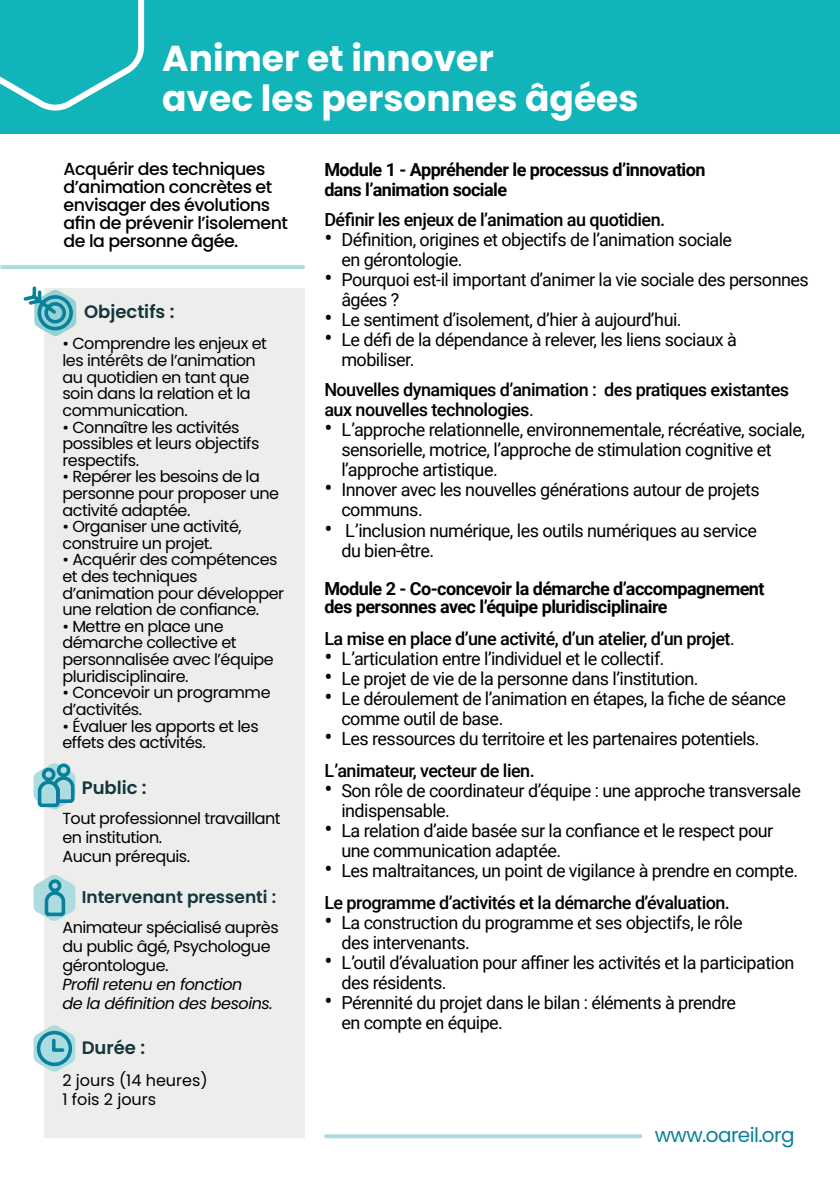
<style>
.page{position:relative;width:840px;height:1191px;background:#fff}
.page>*{position:absolute;margin:0;border:0;box-sizing:border-box;transform-origin:0 0}
.t1{font:700 36px/40px "Poppins";color:#fff}
.t2{font:20px "Poppins";letter-spacing:-.03em;color:#09819b}
.t3{font:18px/20px "Roboto";letter-spacing:-.03em;color:#000}
.t4{font:500 18px/20px "Roboto";letter-spacing:-.03em;color:#000}
.t5{font:700 18px/20px "Roboto";letter-spacing:-.03em;color:#000}
.t6{font:600 18px "Poppins";color:#13363c}
.t7{font:500 17.4px/18px "Poppins";letter-spacing:-.03em;color:#000}
.t8{font:600 17px "Poppins";color:#13363c}
.t9{font:16px/16.6px "Poppins";letter-spacing:-.03em;color:#000}
.t10{font:italic 16px/19px "Poppins";letter-spacing:-.03em;color:#000}
.t11{font:16px/19px "Poppins";color:#000}
.s1{font-size:24px}
.s2{font-weight:400}
.s3{font-weight:500}
</style>
<div class="page">
<div style="left:44px;top:288px;width:260px;height:849px;background:#ededec"></div>
<div style="left:0;top:0;width:839px;height:134px;background:#10b4b9"></div>
<svg style="left:23px;top:286px;width:53px;height:50px"></svg>
<svg style="left:33px;top:763px;width:43px;height:47px"></svg>
<svg style="left:33px;top:1025px;width:42px;height:46px"></svg>
<hr style="left:2px;top:265px;width:301px;height:4px;background:#acdbe0">
<svg style="left:33px;top:875px;width:42px;height:46px"></svg>
<svg style="left:0;top:0;width:144px;height:111px"></svg>
<svg style="left:326px;top:1134px;width:314px;height:4px"></svg>
<h1 class="t1" style="left:162px;top:38px;width:477px">Animer et innover<br>avec les personnes âgées</h1>
<p class="t7" style="left:63px;top:160px;width:226px">Acquérir des techniques d’animation concrètes et envisager des évolutions afin de prévenir l’isolement de la personne âgée.</p>
<p class="t6" style="left:84px;top:302px;width:92px">Objectifs :</p>
<p class="t9" style="left:62px;top:335px;width:206px">• Comprendre les enjeux et les intérêts de l’animation au quotidien en tant que soin dans la relation et la communication.</p>
<p class="t9" style="left:62px;top:419px;width:198px">• Connaître les activités possibles et leurs objectifs respectifs.</p>
<p class="t9" style="left:62px;top:468px;width:218px">• Repérer les besoins de la personne pour proposer une activité adaptée.</p>
<p class="t9" style="left:62px;top:518px;width:180px">• Organiser une activité, construire un projet.</p>
<p class="t9" style="left:62px;top:551px;width:223px">• Acquérir des compétences et des techniques d’animation pour développer une relation de confiance.</p>
<p class="t9" style="left:62px;top:618px;width:213px">• Mettre en place une démarche collective et personnalisée avec l’équipe pluridisciplinaire.</p>
<p class="t9" style="left:62px;top:684px;width:209px">• Concevoir un programme d’activités.</p>
<p class="t9" style="left:62px;top:717px;width:198px">• Évaluer les apports et les effets des activités.</p>
<p class="t6" style="left:82px;top:777px;width:66px">Public :</p>
<p class="t9" style="left:62px;top:808px;width:220px;line-height:19px">Tout professionnel travaillant en institution.<br>Aucun prérequis.</p>
<p class="t8" style="left:82px;top:887px;width:196px">Intervenant pressenti :</p>
<p class="t9" style="left:62px;top:918px;width:218px;line-height:19px">Animateur spécialisé auprès du public âgé, Psychologue gérontologue.</p>
<p class="t10" style="left:62px;top:975px;width:212px">Profil retenu en fonction<br>de la définition des besoins.</p>
<p class="t6" style="left:82px;top:1037px;width:65px">Durée :</p>
<p class="t11" style="left:62px;top:1070px;width:147px">2 jours (14 heures)<br>1 fois 2 jours</p>
<p class="t5" style="left:324px;top:158px;width:382px">Module 1 - Appréhender le processus d’innovation dans l’animation sociale</p>
<p class="t4" style="left:324px;top:209px;width:342px">Définir les enjeux de l’animation au quotidien.</p>
<p class="t3" style="left:341px;top:229px;width:392px;text-indent:-17px"><span class="s1">•</span> Définition, origines et objectifs de l’animation sociale en gérontologie.</p>
<p class="t3" style="left:341px;top:269px;width:468px;text-indent:-17px"><span class="s1">•</span> Pourquoi est-il important d’animer la vie sociale des personnes âgées ?</p>
<p class="t3" style="left:324px;top:309px;width:358px"><span class="s1">•</span> Le sentiment d’isolement, d’hier à aujourd’hui.</p>
<p class="t3" style="left:341px;top:329px;width:397px;text-indent:-17px"><span class="s1">•</span> Le défi de la dépendance à relever, les liens sociaux à mobiliser.</p>
<p class="t4" style="left:324px;top:379px;width:466px">Nouvelles dynamiques d’animation : des pratiques existantes aux nouvelles technologies<span class="s2">.</span></p>
<p class="t3" style="left:341px;top:419px;width:465px;text-indent:-17px"><span class="s1">•</span> L ’approche relationnelle, environnementale, récréative, sociale, sensorielle, motrice, l’approche de stimulation cognitive et l’approche artistique.</p>
<p class="t3" style="left:341px;top:479px;width:419px;text-indent:-17px"><span class="s1">•</span> Innover avec les nouvelles générations autour de projets communs.</p>
<p class="t3" style="left:341px;top:519px;width:417px;text-indent:-17px"><span class="s1">•</span> L ’inclusion numérique, les outils numériques au service du bien-être.</p>
<p class="t5" style="left:324px;top:578px;width:441px;line-height:18.4px">Module 2 - Co-concevoir la démarche d’accompagnement des personnes avec l’équipe pluridisciplinaire</p>
<p class="t4" style="left:324px;top:628px;width:411px">La mise en place d’une activité, d’un atelier, d’un projet<span class="s2">.</span></p>
<p class="t3" style="left:324px;top:648px;width:341px"><span class="s1">•</span> L ’articulation entre l’individuel et le collectif.</p>
<p class="t3" style="left:324px;top:668px;width:375px"><span class="s1">•</span> Le projet de vie de la personne dans l’institution.</p>
<p class="t3" style="left:341px;top:688px;width:446px;text-indent:-17px"><span class="s1">•</span> Le déroulement de l’animation en étapes, la fiche de séance comme outil de base.</p>
<p class="t3" style="left:324px;top:722px;width:436px;line-height:32px"><span class="s1">•</span> Les ressources du territoire et les partenaires potentiels.<br><span class="s3">L ’animateur, vecteur de lien.</span></p>
<p class="t3" style="left:341px;top:780px;width:461px;text-indent:-17px"><span class="s1">•</span> Son rôle de coordinateur d’équipe : une approche transversale indispensable.</p>
<p class="t3" style="left:341px;top:820px;width:433px;text-indent:-17px"><span class="s1">•</span> La relation d’aide basée sur la confiance et le respect pour une communication adaptée.</p>
<p class="t3" style="left:324px;top:854px;width:475px;line-height:32px"><span class="s1">•</span> Les maltraitances, un point de vigilance à prendre en compte.<br><span class="s3">Le programme d’activités et la démarche d’évaluation.</span></p>
<p class="t3" style="left:341px;top:912px;width:402px;text-indent:-17px"><span class="s1">•</span> La construction du programme et ses objectifs, le rôle des intervenants.</p>
<p class="t3" style="left:341px;top:952px;width:454px;text-indent:-17px"><span class="s1">•</span> L ’outil d’évaluation pour affiner les activités et la participation des résidents.</p>
<p class="t3" style="left:341px;top:992px;width:396px;text-indent:-17px"><span class="s1">•</span> Pérennité du projet dans le bilan : éléments à prendre en compte en équipe.</p>
<p class="t2" style="left:654px;top:1123px;width:141px">www.oareil.org</p>
</div>
